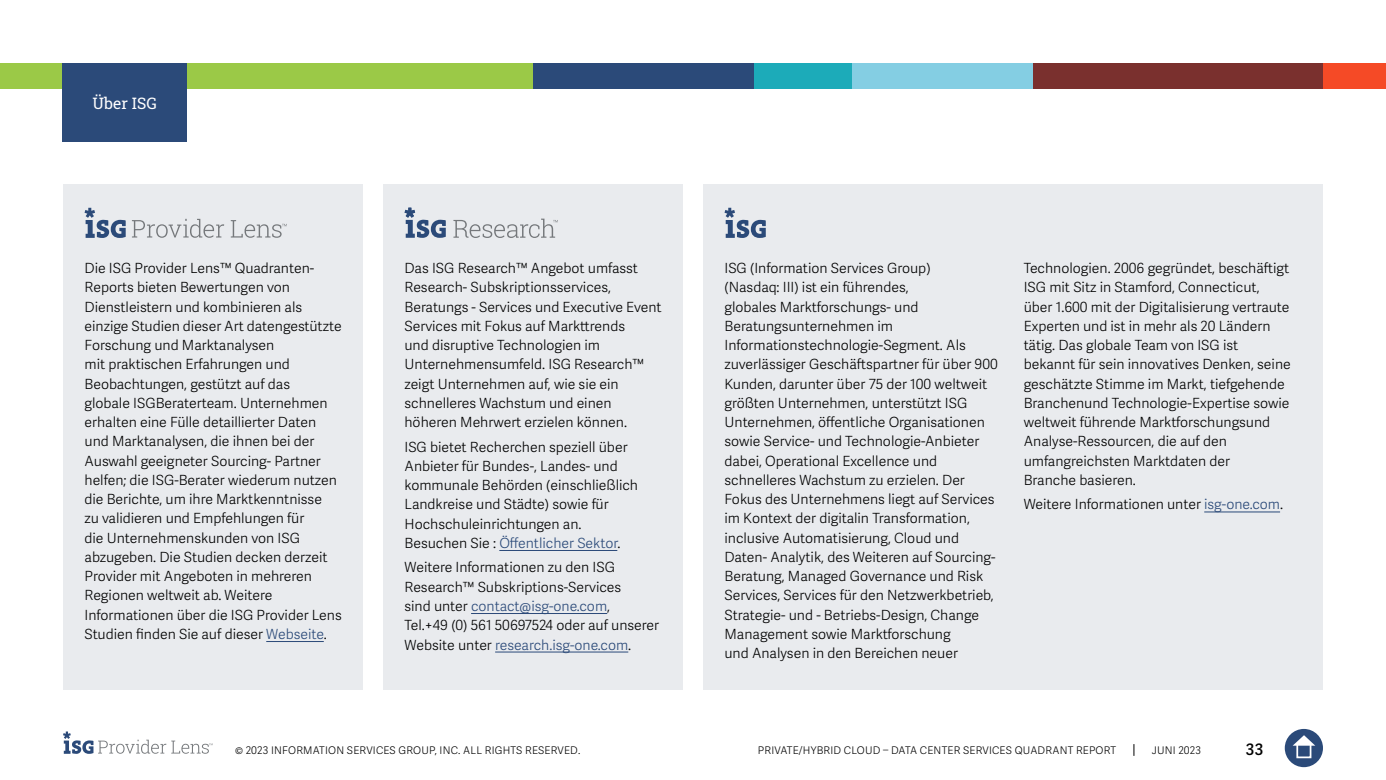
<style>
.page{position:relative;width:1386px;height:780px;background:#fff}
.page>*{position:absolute;margin:0;border:0;box-sizing:border-box;transform-origin:0 0}
.t1{font:15.75px "Roboto Slab ISG P Regular";color:#fff}
.t2{font:600 15.75px "Adelle Sans";color:#000}
.t3{font:300 14px/19.2px "Adelle Sans";color:#000}
.t4{font:300 10.5px "Adelle Sans";letter-spacing:.02em;color:#000}
.s1{color:#2b4a79}
</style>
<div class="page">
<svg style="left:1133px;top:744px;width:1px;height:12px"></svg>
<div style="left:1285px;top:729px;width:38px;height:38px;background:#2b4a79;border-radius:50%"></div>
<svg style="left:1293px;top:735px;width:22px;height:10px"></svg>
<div style="left:1296px;top:743px;width:15px;height:15px;border:2px solid #fff"></div>
<svg style="left:63px;top:731px;width:150px;height:23px"></svg>
<div style="left:0;top:63px;width:533px;height:25px;background:#9bc947"></div>
<div style="left:533px;top:63px;width:223px;height:25px;background:#2b4a79"></div>
<div style="left:850px;top:63px;width:184px;height:25px;background:#84cee3"></div>
<div style="left:1323px;top:63px;width:63px;height:25px;background:#f54a26"></div>
<div style="left:1033px;top:63px;width:290px;height:25px;background:#7a302e"></div>
<div style="left:754px;top:63px;width:98px;height:25px;background:#1cabb9"></div>
<div style="left:384px;top:184px;width:299px;height:505px;background:#e9ebee"></div>
<hr style="left:499px;top:550px;width:118px;height:1px;background:#2b4a79">
<hr style="left:471px;top:613px;width:136px;height:1px;background:#2b4a79">
<hr style="left:495px;top:651px;width:133px;height:1px;background:#2b4a79">
<svg style="left:405px;top:208px;width:41px;height:30px"></svg>
<svg style="left:453px;top:219px;width:105px;height:19px"></svg>
<div style="left:64px;top:184px;width:299px;height:505px;background:#e9ebee"></div>
<hr style="left:266px;top:641px;width:58px;height:1px;background:#2b4a79">
<svg style="left:132px;top:219px;width:92px;height:19px"></svg>
<svg style="left:231px;top:220px;width:56px;height:18px"></svg>
<svg style="left:85px;top:208px;width:41px;height:30px"></svg>
<div style="left:704px;top:184px;width:619px;height:505px;background:#e9ebee"></div>
<hr style="left:1204px;top:511px;width:76px;height:1px;background:#2b4a79">
<svg style="left:725px;top:208px;width:41px;height:30px"></svg>
<div style="left:63px;top:63px;width:124px;height:79px;background:#2b4a79"></div>
<p class="t1" style="left:93px;top:92px;width:66px">Über ISG</p>
<p class="t3" style="left:85px;top:259px;width:259px">Die ISG Provider Lens™ Quadranten-Reports bieten Bewertungen von Dienstleistern und kombinieren als einzige Studien dieser Art datengestützte Forschung und Marktanalysen<br>mit praktischen Erfahrungen und Beobachtungen, gestützt auf das<br>globale ISGBeraterteam. Unternehmen erhalten eine Fülle detaillierter Daten und Marktanalysen, die ihnen bei der Auswahl geeigneter Sourcing- Partner helfen; die ISG-Berater wiederum nutzen die Berichte, um ihre Marktkenntnisse<br>zu validieren und Empfehlungen für<br>die Unternehmenskunden von ISG abzugeben. Die Studien decken derzeit Provider mit Angeboten in mehreren Regionen weltweit ab. Weitere Informationen über die ISG Provider Lens Studien finden Sie auf dieser <span class="s1">Webseite</span>.</p>
<p class="t3" style="left:724px;top:259px;width:275px">ISG (Information Services Group)<br>(Nasdaq: III) ist ein führendes,<br>globales Marktforschungs- und Beratungsunternehmen im Informationstechnologie-Segment. Als zuverlässiger Geschäftspartner für über 900<br>Kunden, darunter über 75 der 100 weltweit größten Unternehmen, unterstützt ISG Unternehmen, öffentliche Organisationen sowie Service- und Technologie-Anbieter dabei, Operational Excellence und schnelleres Wachstum zu erzielen. Der Fokus des Unternehmens liegt auf Services im Kontext der digitalin Transformation, inclusive Automatisierung, Cloud und Daten- Analytik, des Weiteren auf Sourcing-Beratung, Managed Governance und Risk Services, Services für den Netzwerkbetrieb, Strategie- und - Betriebs-Design, Change Management sowie Marktforschung<br>und Analysen in den Bereichen neuer</p>
<p class="t3" style="left:1024px;top:259px;width:269px">Technologien. 2006 gegründet, beschäftigt ISG mit Sitz in Stamford, Connecticut, über 1.600 mit der Digitalisierung vertraute Experten und ist in mehr als 20 Ländern tätig. Das globale Team von ISG ist bekannt für sein innovatives Denken, seine geschätzte Stimme im Markt, tiefgehende Branchenund Technologie-Expertise sowie weltweit führende Marktforschungsund Analyse-Ressourcen, die auf den umfangreichsten Marktdaten der<br>Branche basieren.</p>
<p class="t3" style="left:405px;top:259px;width:259px">Das ISG Research™ Angebot umfasst Research- Subskriptionsservices, Beratungs - Services und Executive Event Services mit Fokus auf Markttrends<br>und disruptive Technologien im Unternehmensumfeld. ISG Research™ zeigt Unternehmen auf, wie sie ein schnelleres Wachstum und einen höheren Mehrwert erzielen können.</p>
<p class="t3" style="left:405px;top:437px;width:235px">ISG bietet Recherchen speziell über Anbieter für Bundes-, Landes- und kommunale Behörden (einschließlich Landkreise und Städte) sowie für Hochschuleinrichtungen an.<br>Besuchen Sie : <span class="s1">Öffentlicher Sektor</span>.</p>
<p class="t3" style="left:405px;top:558px;width:256px">Weitere Informationen zu den ISG Research™ Subskriptions-Services<br>sind unter <span class="s1">contact@isg-one.com</span>,<br>Tel.+49 (0) 561 50697524 oder auf unserer Website unter <span class="s1">research.isg-one.com</span>.</p>
<p class="t3" style="left:1024px;top:495px;width:261px">Weitere Informationen unter <span class="s1">isg-one.com</span>.</p>
<p class="t4" style="left:235px;top:744px;width:347px">© 2023 INFORMATION SERVICES GROUP, INC. ALL RIGHTS RESERVED.</p>
<p class="t4" style="left:758px;top:744px;width:360px">PRIVATE/HYBRID CLOUD – DATA CENTER SERVICES QUADRANT REPORT</p>
<p class="t4" style="left:1152px;top:744px;width:51px">JUNI 2023</p>
<p class="t2" style="left:1246px;top:740px;width:19px">33</p>
</div>
